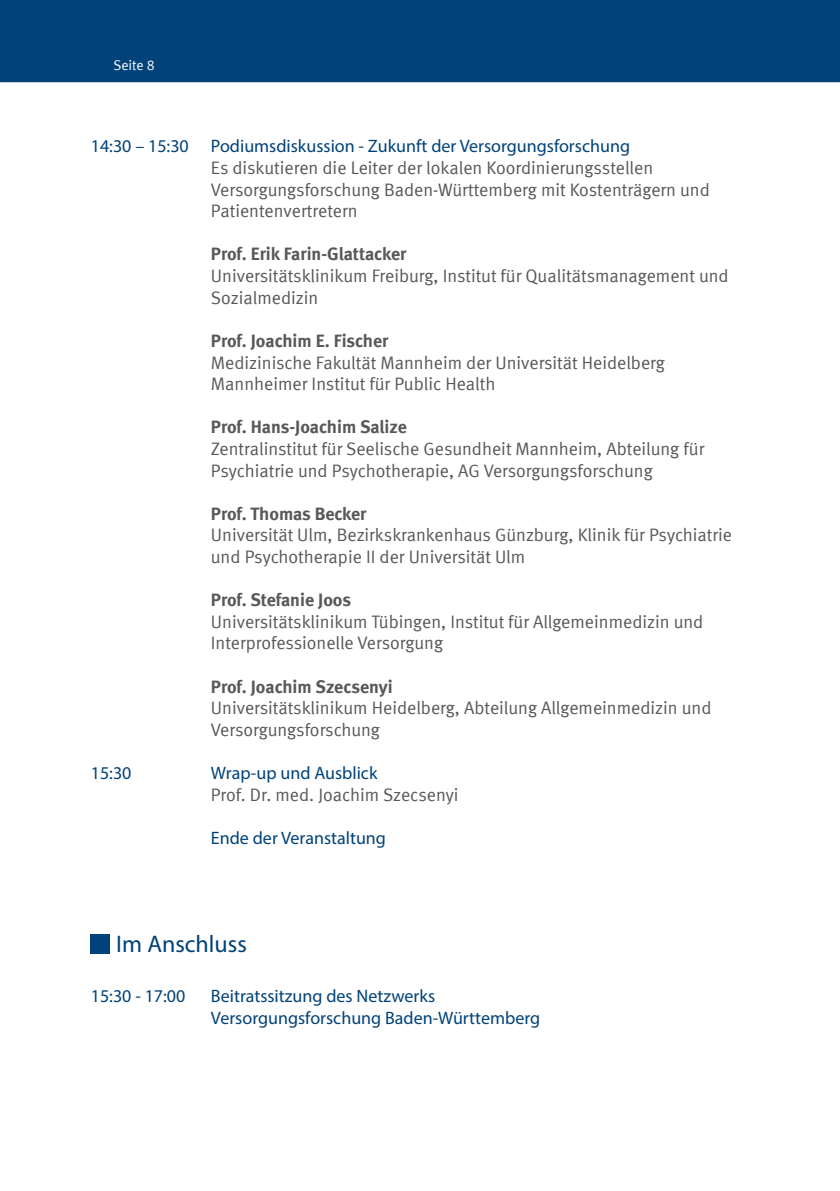
<style>
.page{position:relative;width:840px;height:1191px;background:#fff}
.page>*{position:absolute;margin:0;border:0;box-sizing:border-box;transform-origin:0 0}
.fließtext{font:24px "Myriad Pro";color:#004279}
.fließtext-2{font:18px/21.6px "Meta Normal";color:#57585a}
.fließtext-3{font:18px "Myriad Pro";color:#004279}
.fließtext-4{font:700 18px "Meta";color:#57585a}
.t1{font:14px "Meta Normal";color:#fff}
</style>
<div class="page">
<div style="left:0;top:0;width:839px;height:82px;background:#004279"></div>
<div style="left:91px;top:934px;width:19px;height:19px;background:#004279"></div>
<p class="t1" style="left:113px;top:57px;width:43px">Seite 8</p>
<p class="fließtext-3" style="left:91px;top:135px;width:540px">14:30 – 15:30 Podiumsdiskussion - Zukunft der Versorgungsforschung</p>
<p class="fließtext-2" style="left:211px;top:157px;width:443px">Es diskutieren die Leiter der lokalen Koordinierungsstellen</p>
<p class="fließtext-2" style="left:211px;top:178px;width:500px">Versorgungsforschung Baden-Württemberg mit Kostenträgern und<br>Patientenvertretern</p>
<p class="fließtext-4" style="left:211px;top:243px;width:197px">Prof. Erik Farin-Glattacker</p>
<p class="fließtext-2" style="left:211px;top:265px;width:519px">Universitätsklinikum Freiburg, Institut für Qualitätsmanagement und<br>Sozialmedizin</p>
<p class="fließtext-4" style="left:211px;top:330px;width:179px">Prof. Joachim E. Fischer</p>
<p class="fließtext-2" style="left:211px;top:351px;width:455px">Medizinische Fakultät Mannheim der Universität Heidelberg<br>Mannheimer Institut für Public Health</p>
<p class="fließtext-4" style="left:211px;top:416px;width:197px">Prof. Hans-Joachim Salize</p>
<p class="fließtext-2" style="left:211px;top:438px;width:494px">Zentralinstitut für Seelische Gesundheit Mannheim, Abteilung für<br>Psychiatrie und Psychotherapie, AG Versorgungsforschung</p>
<p class="fließtext-4" style="left:211px;top:503px;width:157px">Prof. Thomas Becker</p>
<p class="fließtext-2" style="left:211px;top:524px;width:522px">Universität Ulm, Bezirkskrankenhaus Günzburg, Klinik für Psychiatrie und Psychotherapie II der Universität Ulm</p>
<p class="fließtext-4" style="left:211px;top:589px;width:142px">Prof. Stefanie Joos</p>
<p class="fließtext-2" style="left:211px;top:610px;width:493px">Universitätsklinikum Tübingen, Institut für Allgemeinmedizin und<br>Interprofessionelle Versorgung</p>
<p class="fließtext-4" style="left:211px;top:675px;width:183px">Prof. Joachim Szecsenyi</p>
<p class="fließtext-2" style="left:211px;top:697px;width:501px">Universitätsklinikum Heidelberg, Abteilung Allgemeinmedizin und<br>Versorgungsforschung</p>
<p class="fließtext-3" style="left:91px;top:762px;width:42px">15:30</p>
<p class="fließtext-3" style="left:211px;top:762px;width:168px">Wrap-up und Ausblick</p>
<p class="fließtext-2" style="left:211px;top:783px;width:249px">Prof. Dr. med. Joachim Szecsenyi</p>
<p class="fließtext-3" style="left:211px;top:826px;width:176px">Ende der Veranstaltung</p>
<p class="fließtext" style="left:116px;top:929px;width:132px">Im Anschluss</p>
<p class="fließtext-3" style="left:91px;top:985px;width:96px">15:30 - 17:00</p>
<p class="fließtext-3" style="left:211px;top:985px;width:225px">Beitratssitzung des Netzwerks</p>
<p class="fließtext-3" style="left:211px;top:1006px;width:330px">Versorgungsforschung Baden-Württemberg</p>
</div>
